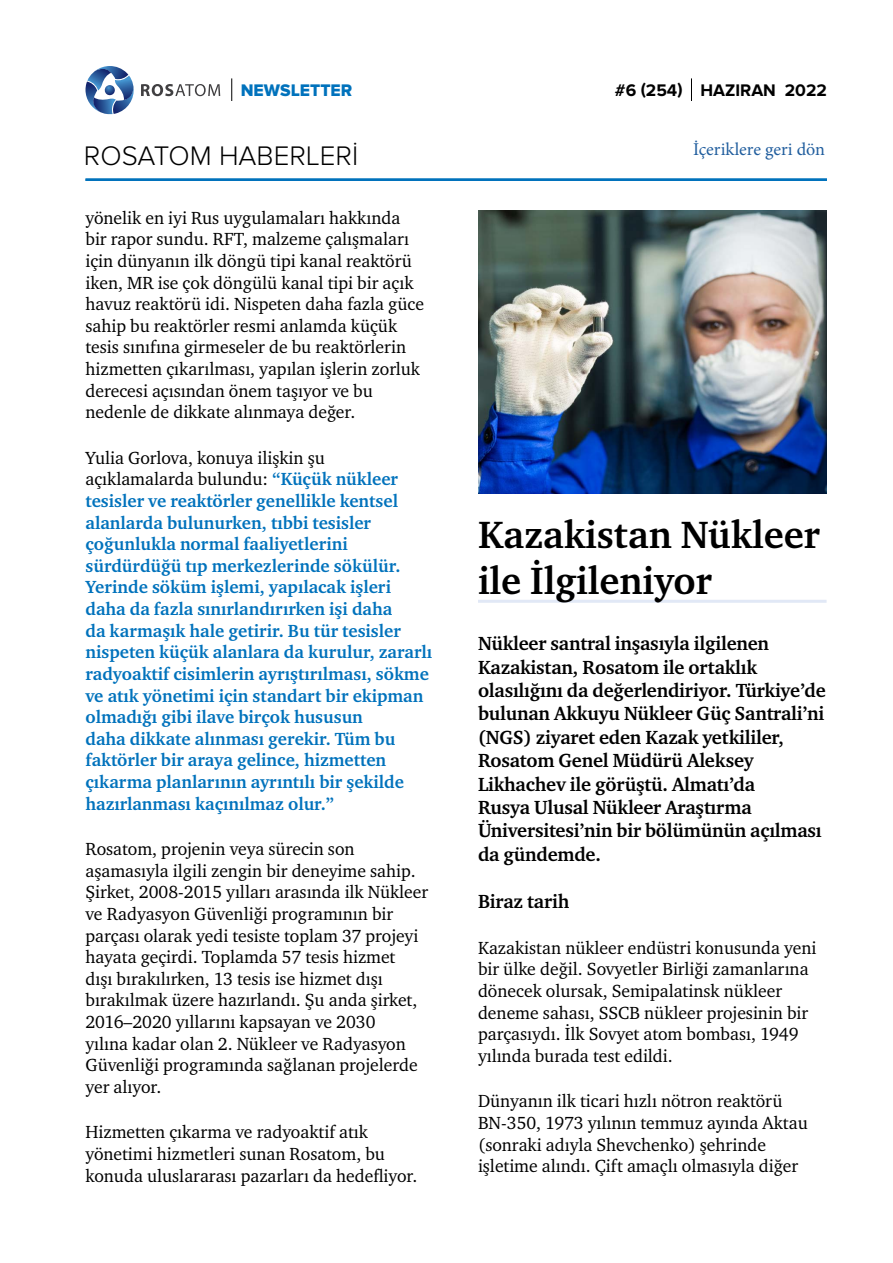
<style>
.page{position:relative;width:893px;height:1263px;background:#fff}
.page>*{position:absolute;margin:0;border:0;box-sizing:border-box;transform-origin:0 0}
.t1{font:700 39px/46.8px "Charter ITC";color:#000}
.t2{font:300 27.9px "Proxima Nova";color:#000}
.t3{font:700 19.5px/23.4px "Charter ITC";letter-spacing:-.01em;color:#000}
.t4{font:18px/21.6px "Charter ITC";color:#000}
.t5{font:700 18px/21.6px "Charter ITC";color:#0072bc}
.t6{font:18px "Minion Pro";color:#215e9e}
.t7{font:700 17.4px "Proxima Nova";color:#000}
.t8{font:17.4px "Proxima Nova Extrabld";color:#0072bc}
.s1{font-weight:400;color:#000}
</style>
<div class="page">
<hr style="left:86px;top:179px;width:741px;height:2px;background:#0072bc">
<svg style="left:691px;top:78px;width:1px;height:23px"></svg>
<svg style="left:86px;top:66px;width:48px;height:48px"></svg>
<svg style="left:141px;top:84px;width:79px;height:12px"></svg>
<svg style="left:231px;top:78px;width:1px;height:23px"></svg>
<img style="left:479px;top:210px;width:348px;height:284px">
<hr style="left:478px;top:600px;width:348px;height:3px;background:#e1e8f6">
<p class="t8" style="left:241px;top:80px;width:113px">NEWSLETTER</p>
<p class="t7" style="left:615px;top:80px;width:214px">#6 (254) HAZIRAN 2022</p>
<h2 class="t2" style="left:84px;top:140px;width:276px">ROSATOM HABERLERİ</h2>
<p class="t4" style="left:86px;top:207px;width:340px">yönelik en iyi Rus uygulamaları hakkında bir rapor sundu. RFT, malzeme çalışmaları için dünyanın ilk döngü tipi kanal reaktörü iken, MR ise çok döngülü kanal tipi bir açık havuz reaktörü idi. Nispeten daha fazla güce sahip bu reaktörler resmi anlamda küçük tesis sınıfına girmeseler de bu reaktörlerin hizmetten çıkarılması, yapılan işlerin zorluk derecesi açısından önem taşıyor ve bu nedenle de dikkate alınmaya değer.</p>
<p class="t5" style="left:86px;top:447px;width:348px"><span class="s1">Yulia Gorlova, konuya ilişkin şu açıklamalarda bulundu:</span> “Küçük nükleer tesisler ve reaktörler genellikle kentsel alanlarda bulunurken, tıbbi tesisler çoğunlukla normal faaliyetlerini sürdürdüğü tıp merkezlerinde sökülür.<br>Yerinde söküm işlemi, yapılacak işleri daha da fazla sınırlandırırken işi daha<br>da karmaşık hale getirir. Bu tür tesisler nispeten küçük alanlara da kurulur, zararlı radyoaktif cisimlerin ayrıştırılması, sökme ve atık yönetimi için standart bir ekipman olmadığı gibi ilave birçok hususun<br>daha dikkate alınması gerekir. Tüm bu faktörler bir araya gelince, hizmetten çıkarma planlarının ayrıntılı bir şekilde hazırlanması kaçınılmaz olur.”</p>
<p class="t4" style="left:86px;top:838px;width:344px">Rosatom, projenin veya sürecin son aşamasıyla ilgili zengin bir deneyime sahip.<br>Şirket, 2008-2015 yılları arasında ilk Nükleer ve Radyasyon Güvenliği programının bir parçası olarak yedi tesiste toplam 37 projeyi hayata geçirdi. Toplamda 57 tesis hizmet<br>dışı bırakılırken, 13 tesis ise hizmet dışı bırakılmak üzere hazırlandı. Şu anda şirket, 2016–2020 yıllarını kapsayan ve 2030<br>yılına kadar olan 2. Nükleer ve Radyasyon Güvenliği programında sağlanan projelerde yer alıyor.</p>
<p class="t4" style="left:86px;top:1121px;width:333px">Hizmetten çıkarma ve radyoaktif atık yönetimi hizmetleri sunan Rosatom, bu konuda uluslararası pazarları da hedefliyor.</p>
<p class="t6" style="left:693px;top:137px;width:134px">İçeriklere geri dön</p>
<h1 class="t1" style="left:478px;top:511px;width:343px">Kazakistan Nükleer ile İlgileniyor</h1>
<p class="t3" style="left:478px;top:632px;width:349px">Nükleer santral inşasıyla ilgilenen Kazakistan, Rosatom ile ortaklık olasılığını da değerlendiriyor. Türkiye’de bulunan Akkuyu Nükleer Güç Santrali’ni (NGS) ziyaret eden Kazak yetkililer, Rosatom Genel Müdürü Aleksey Likhachev ile görüştü. Almatı’da<br>Rusya Ulusal Nükleer Araştırma Üniversitesi’nin bir bölümünün açılması da gündemde.</p>
<p class="t3" style="left:478px;top:890px;width:93px">Biraz tarih</p>
<p class="t4" style="left:478px;top:937px;width:340px">Kazakistan nükleer endüstri konusunda yeni bir ülke değil. Sovyetler Birliği zamanlarına dönecek olursak, Semipalatinsk nükleer deneme sahası, SSCB nükleer projesinin bir parçasıydı. İlk Sovyet atom bombası, 1949 yılında burada test edildi.</p>
<p class="t4" style="left:478px;top:1090px;width:331px">Dünyanın ilk ticari hızlı nötron reaktörü BN-350, 1973 yılının temmuz ayında Aktau (sonraki adıyla Shevchenko) şehrinde işletime alındı. Çift amaçlı olmasıyla diğer</p>
</div>
